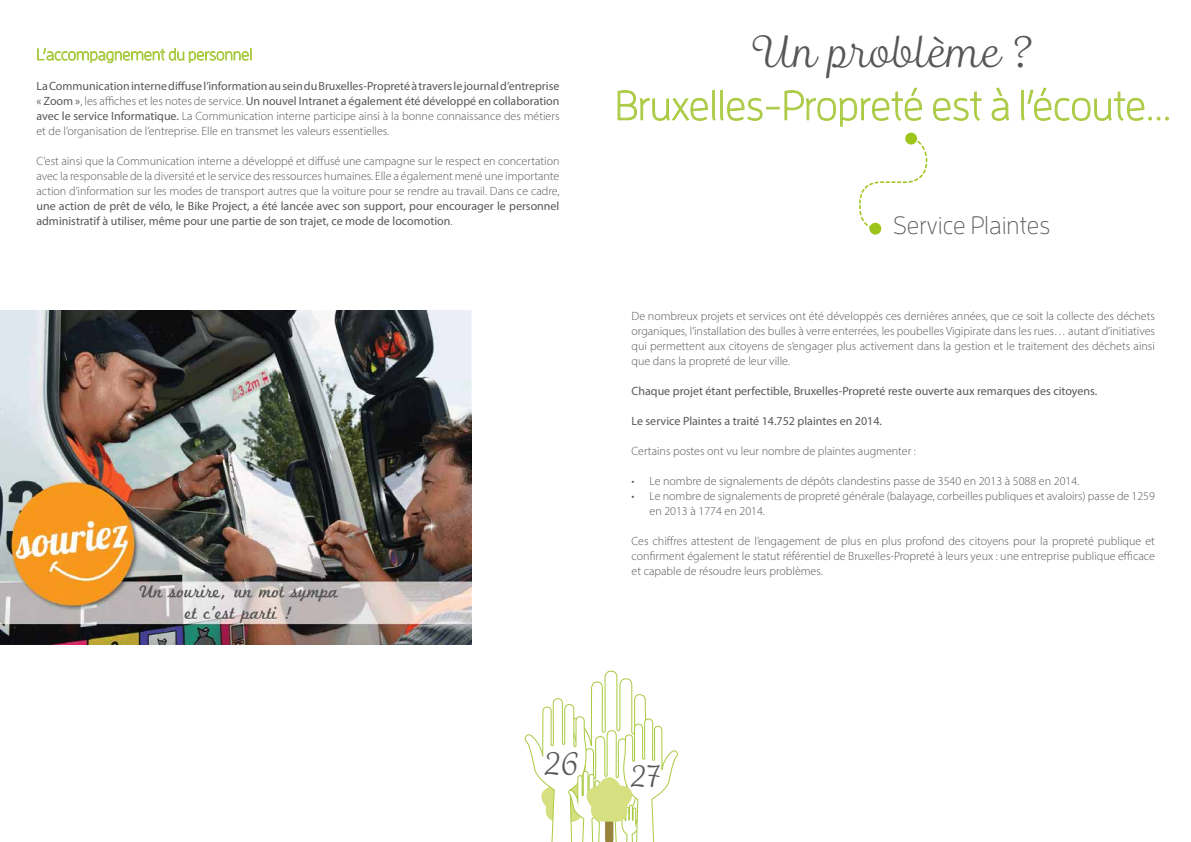
<style>
.page{position:relative;width:1191px;height:842px;background:#fff}
.page>*{position:absolute;margin:0;border:0;box-sizing:border-box;transform-origin:0 0}
.t1{font:300 41px "Enzo OT";color:#aaca41}
.t2{font:41px "Madre Script";color:#575756}
.t3{font:300 25px "Enzo OT";color:#575756}
.t4{font:300 12px/15px "Myriad Pro";color:#575756;text-align:justify}
.t5{font:12px/15px "Myriad Pro";color:#575756;text-align:justify}
.s1{font-weight:300}
</style>
<div class="page">
<svg style="left:617px;top:88px;width:305px;height:39px"></svg>
<svg style="left:933px;top:91px;width:48px;height:30px"></svg>
<svg style="left:991px;top:88px;width:18px;height:33px"></svg>
<svg style="left:1021px;top:88px;width:130px;height:33px"></svg>
<svg style="left:1157px;top:117px;width:11px;height:3px"></svg>
<svg style="left:859px;top:138px;width:69px;height:97px"></svg>
<div style="left:905px;top:132px;width:12px;height:13px;background:#9dc41a;border-radius:50%"></div>
<svg style="left:37px;top:48px;width:215px;height:15px"></svg>
<img style="left:0;top:311px;width:472px;height:333px">
<svg style="left:524px;top:670px;width:154px;height:172px"></svg>
<p class="t5" style="left:36px;top:78px;width:524px">La Communication interne diffuse l’information au sein du Bruxelles-Propreté à travers le journal d’entreprise « Zoom »<span class="s1">, les affiches et les notes de service.</span> Un nouvel Intranet a également été développé en collaboration avec le service Informatique. <span class="s1">La Communication interne participe ainsi à la bonne connaissance des métiers et de l’organisation de l’entreprise. Elle en transmet les valeurs essentielles.</span></p>
<p class="t4" style="left:36px;top:153px;width:524px">C’est ainsi que la Communication interne a développé et diffusé une campagne sur le respect en concertation avec la responsable de la diversité et le service des ressources humaines. Elle a également mené une importante action d’information sur les modes de transport autres que la voiture pour se rendre au travail. Dans ce cadre,</p>
<p class="t5" style="left:36px;top:198px;width:524px">une action de prêt de vélo, le Bike Project, a été lancée avec son support, pour encourager le personnel administratif à utiliser, même pour une partie de son trajet, ce mode de locomotion<span class="s1">.</span></p>
<h1 class="t2" style="left:753px;top:29px;width:282px">Un problème ?</h1>
<h1 class="t1" style="left:615px;top:81px;width:557px">Bruxelles-Propreté est à l’écoute...</h1>
<h2 class="t3" style="left:893px;top:210px;width:158px">Service Plaintes</h2>
<p class="t4" style="left:631px;top:308px;width:525px">De nombreux projets et services ont été développés ces dernières années, que ce soit la collecte des déchets organiques, l’installation des bulles à verre enterrées, les poubelles Vigipirate dans les rues… autant d’initiatives qui permettent aux citoyens de s’engager plus activement dans la gestion et le traitement des déchets ainsi que dans la propreté de leur ville.</p>
<p class="t5" style="left:631px;top:383px;width:467px">Chaque projet étant perfectible, Bruxelles-Propreté reste ouverte aux remarques des citoyens.</p>
<p class="t5" style="left:631px;top:413px;width:252px">Le service Plaintes a traité 14.752 plaintes en 2014.</p>
<p class="t4" style="left:631px;top:443px;width:286px">Certains postes ont vu leur nombre de plaintes augmenter :</p>
<p class="t4" style="left:631px;top:473px;width:449px">• Le nombre de signalements de dépôts clandestins passe de 3540 en 2013 à 5088 en 2014.</p>
<p class="t4" style="left:649px;top:488px;width:507px;text-indent:-18px">• Le nombre de signalements de propreté générale (balayage, corbeilles publiques et avaloirs) passe de 1259 en 2013 à 1774 en 2014.</p>
<p class="t4" style="left:631px;top:533px;width:525px">Ces chiffres attestent de l’engagement de plus en plus profond des citoyens pour la propreté publique et confirment également le statut référentiel de Bruxelles-Propreté à leurs yeux : une entreprise publique efficace et capable de résoudre leurs problèmes.</p>
</div>
